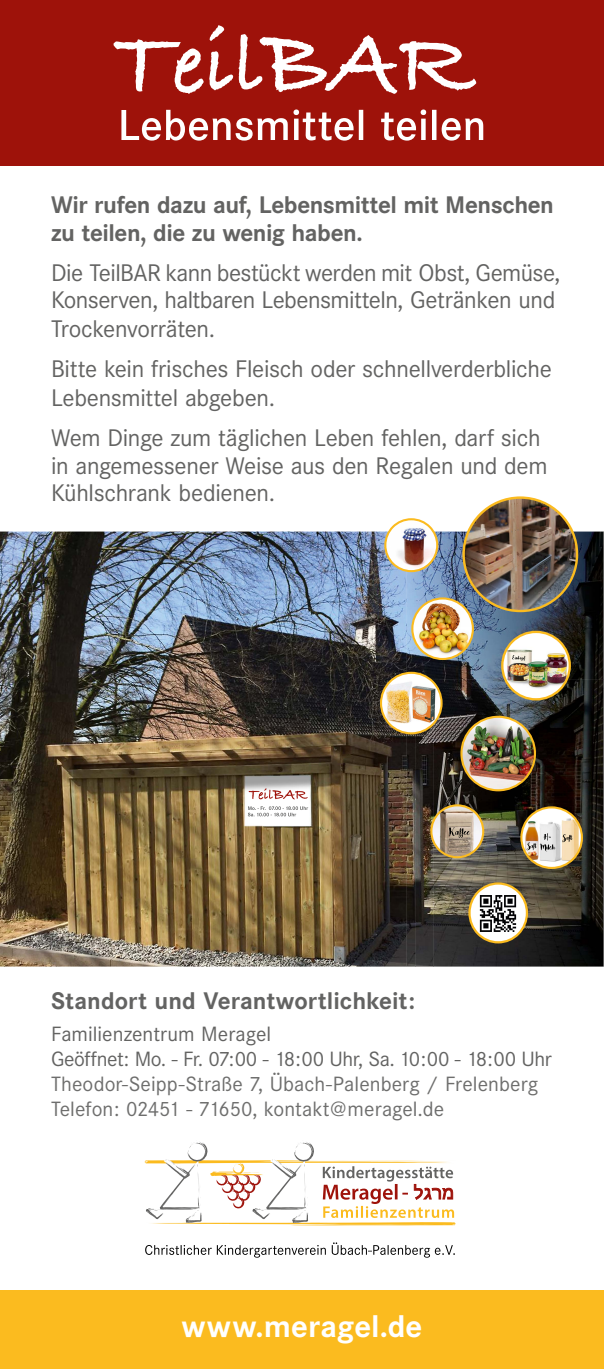
<style>
.page{position:relative;width:604px;height:1369px;background:#fff}
.page>*{position:absolute;margin:0;border:0;box-sizing:border-box;transform-origin:0 0}
.t1{font:700 32.5px "Corporate S";letter-spacing:.005em;color:#fff}
.t2{font:25px/28.2px "Corporate S";letter-spacing:-.015em;color:#636362}
.t3{font:700 25px/27.5px "Corporate S";letter-spacing:-.015em;color:#636362}
.t4{font:21.5px/25px "Corporate S";color:#6e6e6d}
.t5{font:21.5px/25px "Corporate S";color:#636362}
</style>
<div class="page">
<div style="left:0;top:1290px;width:603px;height:79px;background:#fbbb1f"></div>
<div style="left:0;top:0;width:604px;height:166px;background:#9e120a"></div>
<img style="left:0;top:531px;width:407px;height:435px">
<img style="left:603px;top:531px;width:1px;height:435px">
<img style="left:578px;top:531px;width:25px;height:148px">
<img style="left:578px;top:679px;width:25px;height:9px">
<img style="left:434px;top:688px;width:169px;height:278px">
<img style="left:416px;top:791px;width:18px;height:175px">
<img style="left:407px;top:791px;width:9px;height:175px">
<svg style="left:145px;top:1242px;width:310px;height:15px"></svg>
<svg style="left:144px;top:1142px;width:312px;height:84px"></svg>
<svg style="left:121px;top:109px;width:362px;height:32px"></svg>
<svg style="left:248px;top:806px;width:60px;height:10px"></svg>
<svg style="left:114px;top:25px;width:362px;height:69px"></svg>
<svg style="left:249px;top:788px;width:59px;height:11px"></svg>
<svg style="left:468px;top:882px;width:60px;height:61px"></svg>
<img style="left:430px;top:804px;width:54px;height:54px">
<img style="left:380px;top:496px;width:198px;height:295px">
<img style="left:520px;top:806px;width:63px;height:63px">
<p class="t3" style="left:51px;top:191px;width:504px">Wir rufen dazu auf, Lebensmittel mit Menschen zu teilen, die zu wenig haben.</p>
<p class="t2" style="left:51px;top:258px;width:511px">Die TeilBAR kann bestückt werden mit Obst, Gemüse,<br>Konserven, haltbaren Lebensmitteln, Getränken und<br>Trockenvorräten.</p>
<p class="t2" style="left:51px;top:354px;width:502px;line-height:29px">Bitte kein frisches Fleisch oder schnellverderbliche<br>Lebensmittel abgeben.</p>
<p class="t2" style="left:51px;top:424px;width:498px;line-height:27.5px">Wem Dinge zum täglichen Leben fehlen, darf sich in angemessener Weise aus den Regalen und dem<br>Kühlschrank bedienen.</p>
<p class="t3" style="left:51px;top:987px;width:365px">Standort und Verantwortlichkeit:</p>
<p class="t5" style="left:51px;top:1021px;width:502px">Familienzentrum Meragel<br>Geöffnet: Mo. - Fr. 07:00 - 18:00 Uhr, Sa. 10:00 - 18:00 Uhr</p>
<p class="t4" style="left:51px;top:1071px;width:489px">Theodor-Seipp-Straße 7, Übach-Palenberg / Frelenberg<br>Telefon: 02451 - 71650, kontakt@meragel.de</p>
<h1 class="t1" style="left:182px;top:1307px;width:242px">www.meragel.de</h1>
</div>
